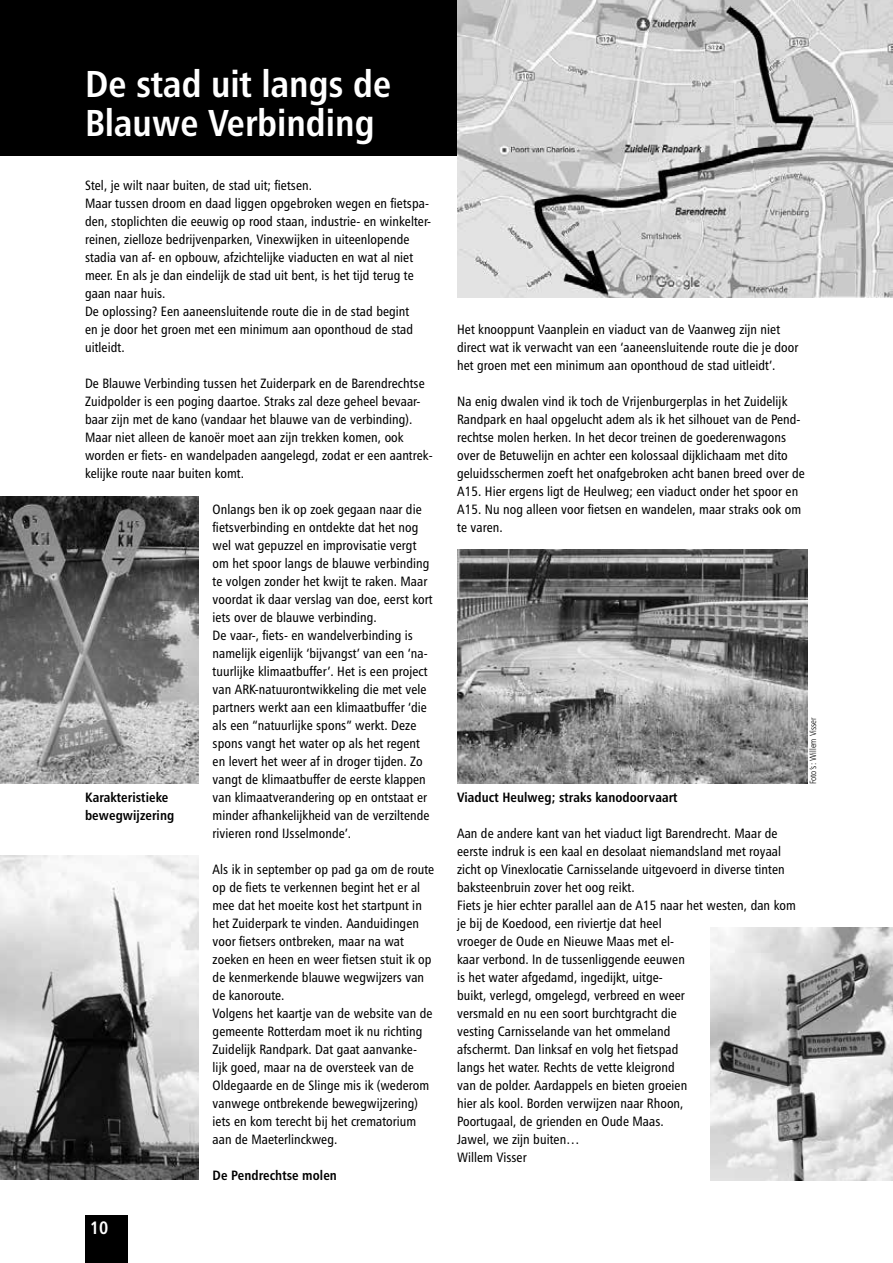
<style>
.page{position:relative;width:893px;height:1263px;background:#fff}
.page>*{position:absolute;margin:0;border:0;box-sizing:border-box;transform-origin:0 0}
.t1{font:37.5px/39px "Humanist 777 BT Bold Condensed B";color:#fff}
.t2{font:21px "Humanist 777 BT Bold Condensed B";color:#fff}
.t3{font:13.5px/18px "Humanist 777 BT Roman Condensed B";letter-spacing:.005em;color:#000}
.t4{font:13.5px/18px "Humanist 777 BT Bold Condensed B";letter-spacing:.005em;color:#000}
.t5{font:9px "Humanist 777 BT Light Condensed B";color:#000}
.s1{font-size:18px}
</style>
<div class="page">
<div style="left:85px;top:1216px;width:43px;height:47px;background:#000"></div>
<div style="left:0;top:0;width:893px;height:155px;background:#000"></div>
<img style="left:457px;top:0;width:436px;height:298px">
<img style="left:0;top:496px;width:198px;height:288px">
<img style="left:0;top:856px;width:198px;height:323px">
<img style="left:711px;top:928px;width:182px;height:253px">
<img style="left:457px;top:550px;width:351px;height:234px">
<h1 class="t1" style="left:85px;top:63px;width:308px">De stad uit langs de<br>Blauwe Verbinding</h1>
<p class="t3" style="left:85px;top:176px;width:348px">Stel, je wilt naar buiten, de stad uit; fietsen.<br>Maar tussen droom en daad liggen opgebroken wegen en fietspa&shy;den, stoplichten die eeuwig op rood staan, industrie- en winkelter&shy;reinen, zielloze bedrijvenparken, Vinexwijken in uiteenlopende stadia van af- en opbouw, afzichtelijke viaducten en wat al niet meer. En als je dan eindelijk de stad uit bent, is het tijd terug te gaan naar huis.<br>De oplossing? Een aaneensluitende route die in de stad begint<br>en je door het groen met een minimum aan oponthoud de stad uitleidt.</p>
<p class="t3" style="left:85px;top:374px;width:349px">De Blauwe Verbinding tussen het Zuiderpark en de Barendrechtse Zuidpolder is een poging daartoe. Straks zal deze geheel bevaar&shy;baar zijn met de kano (vandaar het blauwe van de verbinding).<br>Maar niet alleen de kanoër moet aan zijn trekken komen, ook worden er fiets- en wandelpaden aangelegd, zodat er een aantrek&shy;kelijke route naar buiten komt.</p>
<p class="t4" style="left:85px;top:788px;width:91px">Karakteristieke bewegwijzering</p>
<h2 class="t2" style="left:87px;top:1213px;width:23px">12<span class="s1">10</span></h2>
<p class="t3" style="left:213px;top:500px;width:221px">Onlangs ben ik op zoek gegaan naar die fietsverbinding en ontdekte dat het nog wel wat gepuzzel en improvisatie vergt om het spoor langs de blauwe verbinding te volgen zonder het kwijt te raken. Maar voordat ik daar verslag van doe, eerst kort iets over de blauwe verbinding.<br>De vaar-, fiets- en wandelverbinding is namelijk eigenlijk ‘bijvangst’ van een ‘na&shy;tuurlijke klimaatbuffer’. Het is een project van ARK-natuurontwikkeling die met vele partners werkt aan een klimaatbuffer ‘die als een “natuurlijke spons” werkt. Deze spons vangt het water op als het regent en levert het weer af in droger tijden. Zo vangt de klimaatbuffer de eerste klappen van klimaatverandering op en ontstaat er minder afhankelijkheid van de verziltende rivieren rond IJsselmonde’.</p>
<p class="t3" style="left:213px;top:860px;width:223px">Als ik in september op pad ga om de route op de fiets te verkennen begint het er al mee dat het moeite kost het startpunt in het Zuiderpark te vinden. Aanduidingen voor fietsers ontbreken, maar na wat zoeken en heen en weer fietsen stuit ik op de kenmerkende blauwe wegwijzers van de kanoroute.<br>Volgens het kaartje van de website van de gemeente Rotterdam moet ik nu richting Zuidelijk Randpark. Dat gaat aanvanke&shy;lijk goed, maar na de oversteek van de Oldegaarde en de Slinge mis ik (wederom vanwege ontbrekende bewegwijzering) iets en kom terecht bij het crematorium aan de Maeterlinckweg.</p>
<p class="t4" style="left:213px;top:1166px;width:126px">De Pendrechtse molen</p>
<p class="t3" style="left:457px;top:320px;width:343px">Het knooppunt Vaanplein en viaduct van de Vaanweg zijn niet direct wat ik verwacht van een ‘aaneensluitende route die je door het groen met een minimum aan oponthoud de stad uitleidt’.</p>
<p class="t3" style="left:457px;top:392px;width:349px">Na enig dwalen vind ik toch de Vrijenburgerplas in het Zuidelijk Randpark en haal opgelucht adem als ik het silhouet van de Pend&shy;rechtse molen herken. In het decor treinen de goederenwagons over de Betuwelijn en achter een kolossaal dijklichaam met dito geluidsschermen zoeft het onafgebroken acht banen breed over de A15. Hier ergens ligt de Heulweg; een viaduct onder het spoor en A15. Nu nog alleen voor fietsen en wandelen, maar straks ook om te varen.</p>
<p class="t4" style="left:457px;top:788px;width:222px">Viaduct Heulweg; straks kanodoorvaart</p>
<p class="t3" style="left:457px;top:824px;width:340px">Aan de andere kant van het viaduct ligt Barendrecht. Maar de eerste indruk is een kaal en desolaat niemandsland met royaal zicht op Vinexlocatie Carnisselande uitgevoerd in diverse tinten baksteenbruin zover het oog reikt.<br>Fiets je hier echter parallel aan de A15 naar het westen, dan kom</p>
<p class="t3" style="left:457px;top:914px;width:232px">je bij de Koedood, een riviertje dat heel vroeger de Oude en Nieuwe Maas met el&shy;kaar verbond. In de tussenliggende eeuwen is het water afgedamd, ingedijkt, uitge&shy;buikt, verlegd, omgelegd, verbreed en weer versmald en nu een soort burchtgracht die vesting Carnisselande van het ommeland afschermt. Dan linksaf en volg het fietspad langs het water. Rechts de vette kleigrond van de polder. Aardappels en bieten groeien hier als kool. Borden verwijzen naar Rhoon, Poortugaal, de grienden en Oude Maas.<br>Jawel, we zijn buiten…<br>Willem Visser</p>
<p class="t5" style="left:808px;top:784px;width:68px;rotate:-90deg">Foto’s: Willem Visser</p>
</div>
